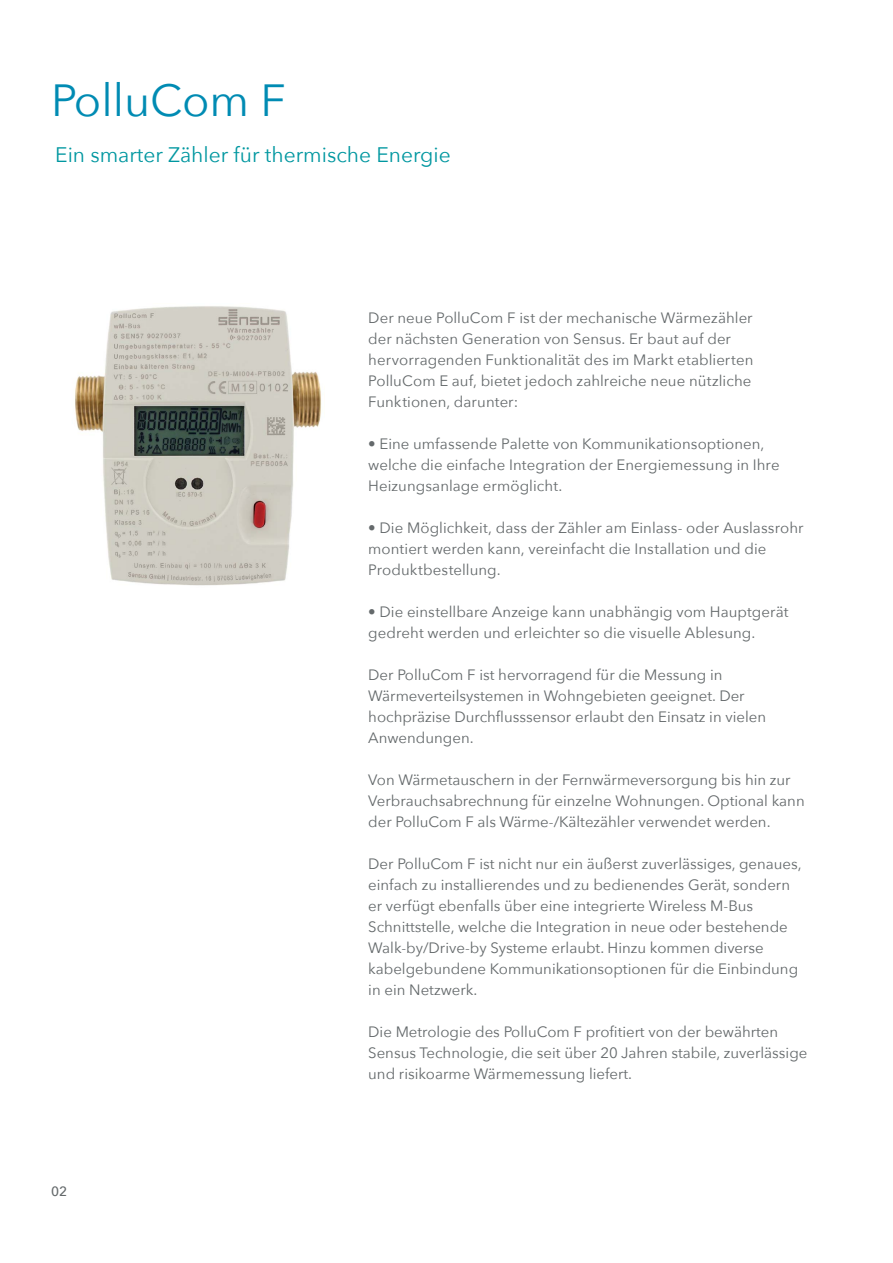
<style>
.page{position:relative;width:893px;height:1263px;background:#fff}
.page>*{position:absolute;margin:0;border:0;box-sizing:border-box;transform-origin:0 0}
.t1{font:45px "Avenir Next";color:#008bb3}
.Main_Paragraph_Text{font:21px "Avenir Next";color:#0097a0}
.t2{font:15px/21px "Avenir Next";color:#64696b}
.t3{font:500 13.5px "Avenir Next";color:#64696b}
</style>
<div class="page">
<img style="left:75px;top:306px;width:246px;height:280px">
<p class="t1" style="left:51px;top:62px;width:236px">PolluCom F</p>
<p class="Main_Paragraph_Text" style="left:55px;top:137px;width:397px">Ein smarter Zähler für thermische Energie</p>
<p class="t3" style="left:51px;top:1179px;width:18px">02</p>
<p class="t2" style="left:368px;top:306px;width:387px">Der neue PolluCom F ist der mechanische Wärmezähler der nächsten Generation von Sensus. Er baut auf der hervorragenden Funktionalität des im Markt etablierten</p>
<p class="t2" style="left:368px;top:369px;width:385px">PolluCom E auf, bietet jedoch zahlreiche neue nützliche<br>Funktionen, darunter:</p>
<p class="t2" style="left:368px;top:432px;width:413px">• Eine umfassende Palette von Kommunikationsoptionen, welche die einfache Integration der Energiemessung in Ihre</p>
<p class="t2" style="left:368px;top:474px;width:196px">Heizungsanlage ermöglicht.</p>
<p class="t2" style="left:368px;top:516px;width:437px">• Die Möglichkeit, dass der Zähler am Einlass- oder Auslassrohr montiert werden kann, vereinfacht die Installation und die</p>
<p class="t2" style="left:368px;top:558px;width:134px">Produktbestellung.</p>
<p class="t2" style="left:368px;top:600px;width:422px">• Die einstellbare Anzeige kann unabhängig vom Hauptgerät gedreht werden und erleichter so die visuelle Ablesung.</p>
<p class="t2" style="left:368px;top:663px;width:399px">Der PolluCom F ist hervorragend für die Messung in Wärmeverteilsystemen in Wohngebieten geeignet. Der hochpräzise Durchflusssensor erlaubt den Einsatz in vielen Anwendungen.</p>
<p class="t2" style="left:368px;top:768px;width:424px">Von Wärmetauschern in der Fernwärmeversorgung bis hin zur</p>
<p class="t2" style="left:368px;top:789px;width:438px">Verbrauchsabrechnung für einzelne Wohnungen. Optional kann der PolluCom F als Wärme-/Kältezähler verwendet werden.</p>
<p class="t2" style="left:368px;top:852px;width:435px">Der PolluCom F ist nicht nur ein äußerst zuverlässiges, genaues, einfach zu installierendes und zu bedienendes Gerät, sondern er verfügt ebenfalls über eine integrierte Wireless M-Bus Schnittstelle, welche die Integration in neue oder bestehende Walk-by/Drive-by Systeme erlaubt. Hinzu kommen diverse</p>
<p class="t2" style="left:368px;top:957px;width:431px">kabelgebundene Kommunikationsoptionen für die Einbindung in ein Netzwerk.</p>
<p class="t2" style="left:368px;top:1020px;width:441px">Die Metrologie des PolluCom F profitiert von der bewährten<br>Sensus Technologie, die seit über 20 Jahren stabile, zuverlässige und risikoarme Wärmemessung liefert.</p>
</div>
